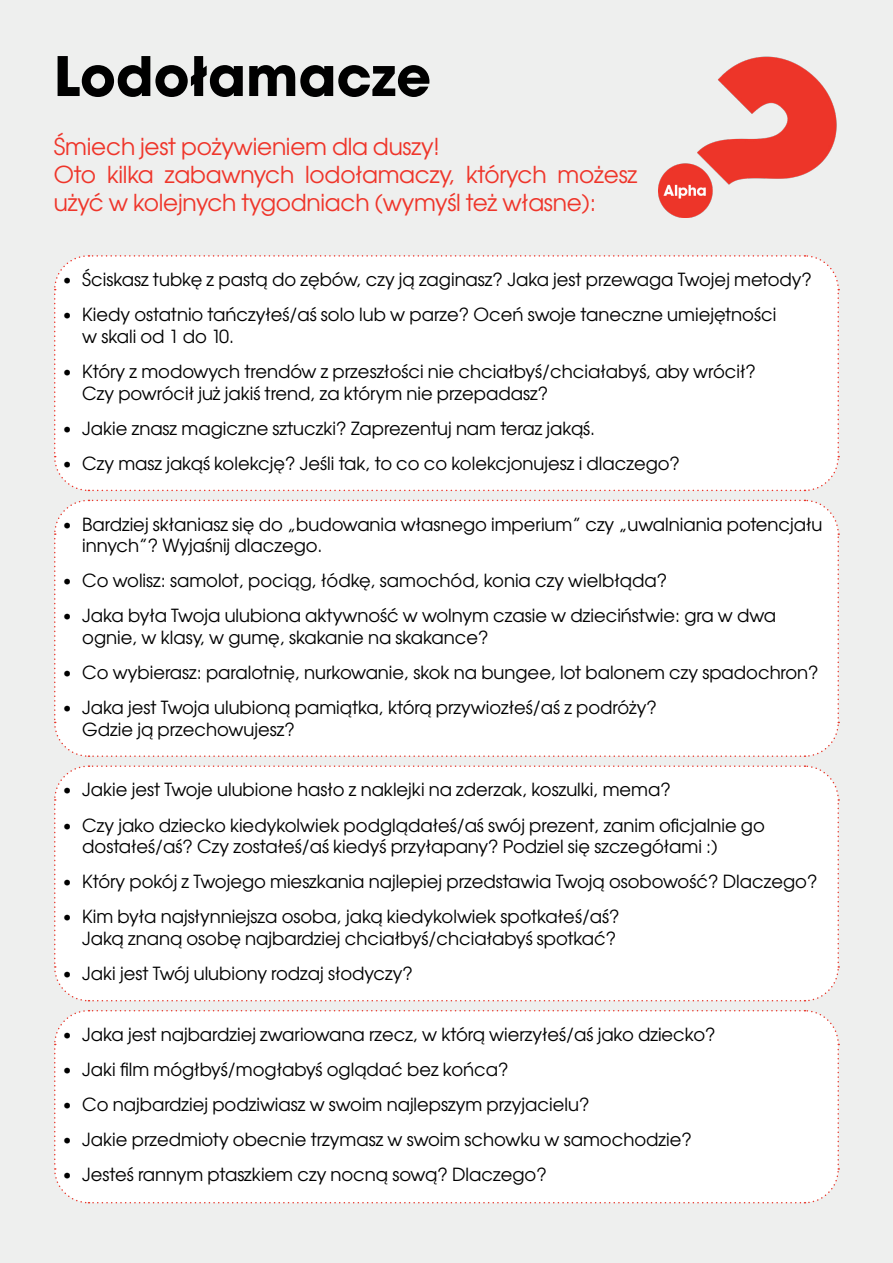
<style>
.page{position:relative;width:893px;height:1263px;background:#eeefee}
.page>*{position:absolute;margin:0;border:0;box-sizing:border-box;transform-origin:0 0}
.t1{font:700 54px "Avant Garde Gothic ITC";color:#000}
.t2{font:23.25px/27.9px "Avant Garde Gothic ITC";letter-spacing:-.01em;color:#ee352a}
.t3{font:18px/21.6px "Avant Garde Gothic ITC";color:#000}
</style>
<div class="page">
<img style="left:659px;top:56px;width:178px;height:161px">
<div style="left:54px;top:255px;width:786px;height:237px;background:#fff"></div>
<div style="left:54px;top:499px;width:786px;height:258px;background:#fff"></div>
<div style="left:54px;top:765px;width:786px;height:237px;background:#fff"></div>
<div style="left:54px;top:1010px;width:786px;height:194px;background:#fff"></div>
<p class="t1" style="left:54px;top:40px;width:379px">Lodołamacze</p>
<p class="t2" style="left:54px;top:132px;width:388px">Śmiech jest pożywieniem dla duszy!</p>
<p class="t2" style="left:54px;top:160px;width:585px">Oto kilka zabawnych lodołamaczy, których możesz użyć w kolejnych tygodniach (wymyśl też własne):</p>
<p class="t3" style="left:62px;top:269px;width:752px">• Ściskasz tubkę z pastą do zębów, czy ją zaginasz? Jaka jest przewaga Twojej metody?</p>
<p class="t3" style="left:82px;top:304px;width:695px;text-indent:-20px">• Kiedy ostatnio tańczyłeś/aś solo lub w parze? Oceń swoje taneczne umiejętności w skali od 1 do 10.</p>
<p class="t3" style="left:82px;top:360px;width:675px;text-indent:-20px">• Który z modowych trendów z przeszłości nie chciałbyś/chciałabyś, aby wrócił?<br>Czy powrócił już jakiś trend, za którym nie przepadasz?</p>
<p class="t3" style="left:62px;top:417px;width:535px">• Jakie znasz magiczne sztuczki? Zaprezentuj nam teraz jakąś.</p>
<p class="t3" style="left:62px;top:452px;width:620px">• Czy masz jakąś kolekcję? Jeśli tak, to co co kolekcjonujesz i dlaczego?</p>
<p class="t3" style="left:82px;top:513px;width:742px;text-indent:-20px">• Bardziej skłaniasz się do „budowania własnego imperium” czy „uwalniania potencjału innych”? Wyjaśnij dlaczego.</p>
<p class="t3" style="left:62px;top:570px;width:607px">• Co wolisz: samolot, pociąg, łódkę, samochód, konia czy wielbłąda?</p>
<p class="t3" style="left:82px;top:605px;width:695px;text-indent:-20px">• Jaka była Twoja ulubiona aktywność w wolnym czasie w dzieciństwie: gra w dwa ognie, w klasy, w gumę, skakanie na skakance?</p>
<p class="t3" style="left:62px;top:662px;width:758px">• Co wybierasz: paralotnię, nurkowanie, skok na bungee, lot balonem czy spadochron?</p>
<p class="t3" style="left:82px;top:697px;width:576px;text-indent:-20px">• Jaka jest Twoja ulubioną pamiątka, którą przywiozłeś/aś z podróży?<br>Gdzie ją przechowujesz?</p>
<p class="t3" style="left:62px;top:779px;width:611px">• Jakie jest Twoje ulubione hasło z naklejki na zderzak, koszulki, mema?</p>
<p class="t3" style="left:82px;top:814px;width:684px;text-indent:-20px">• Czy jako dziecko kiedykolwiek podglądałeś/aś swój prezent, zanim oficjalnie go dostałeś/aś? Czy zostałeś/aś kiedyś przyłapany? Podziel się szczegółami :)</p>
<p class="t3" style="left:62px;top:871px;width:757px">• Który pokój z Twojego mieszkania najlepiej przedstawia Twoją osobowość? Dlaczego?</p>
<p class="t3" style="left:62px;top:906px;width:559px;text-align:right">• Kim była najsłynniejsza osoba, jaką kiedykolwiek spotkałeś/aś?<br>Jaką znaną osobę najbardziej chciałbyś/chciałabyś spotkać?</p>
<p class="t3" style="left:62px;top:962px;width:353px">• Jaki jest Twój ulubiony rodzaj słodyczy?</p>
<p class="t3" style="left:62px;top:1023px;width:655px">• Jaka jest najbardziej zwariowana rzecz, w którą wierzyłeś/aś jako dziecko?</p>
<p class="t3" style="left:62px;top:1058px;width:448px">• Jaki film mógłbyś/mogłabyś oglądać bez końca?</p>
<p class="t3" style="left:62px;top:1094px;width:529px">• Co najbardziej podziwiasz w swoim najlepszym przyjacielu?</p>
<p class="t3" style="left:62px;top:1129px;width:632px">• Jakie przedmioty obecnie trzymasz w swoim schowku w samochodzie?</p>
<p class="t3" style="left:62px;top:1164px;width:487px">• Jesteś rannym ptaszkiem czy nocną sową? Dlaczego?</p>
</div>
